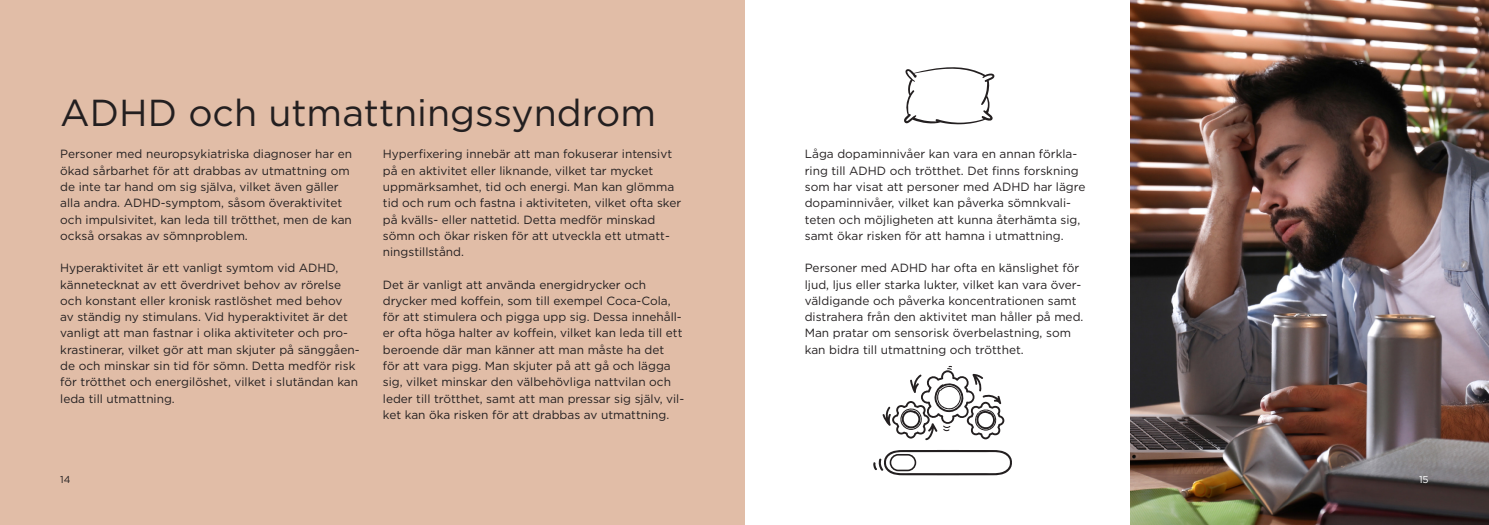
<style>
.page{position:relative;width:1489px;height:525px;background:#fff}
.page>*{position:absolute;margin:0;border:0;box-sizing:border-box;transform-origin:0 0}
.manchet{font:37.5px "Gotham";color:#231f20}
.brød_til_mørk_baggrund{font:11.88px/16.2px "Gotham";color:#231f20}
.sidetal{font:10px "Gotham";color:#231f20}
.sidetal-2{font:10px "Gotham";color:#fff}
</style>
<div class="page">
<div style="left:0;top:0;width:744px;height:524px;background:#e1bda7"></div>
<img style="left:1130px;top:0;width:358px;height:524px">
<svg style="left:873px;top:450px;width:139px;height:25px"></svg>
<svg style="left:882px;top:365px;width:122px;height:75px"></svg>
<div style="left:889px;top:453px;width:27px;height:18px;border:2px solid #231f20;border-radius:8px"></div>
<svg style="left:904px;top:67px;width:91px;height:57px"></svg>
<p class="manchet" style="left:60px;top:88px;width:597px">ADHD och utmattningssyndrom</p>
<p class="brød_til_mørk_baggrund" style="left:60px;top:146px;width:293px">Personer med neuropsykiatriska diagnoser har en ökad sårbarhet för att drabbas av utmattning om de inte tar hand om sig själva, vilket även gäller alla andra. ADHD-symptom, såsom överaktivitet och impulsivitet, kan leda till trötthet, men de kan också orsakas av sömnproblem.</p>
<p class="brød_til_mørk_baggrund" style="left:60px;top:259px;width:301px">Hyperaktivitet är ett vanligt symtom vid ADHD, kännetecknat av ett överdrivet behov av rörelse och konstant eller kronisk rastlöshet med behov<br>av ständig ny stimulans. Vid hyperaktivitet är det vanligt att man fastnar i olika aktiviteter och pro&shy;krastinerar, vilket gör att man skjuter på sänggåen&shy;de och minskar sin tid för sömn. Detta medför risk för trötthet och energilöshet, vilket i slutändan kan leda till utmattning.</p>
<p class="sidetal" style="left:60px;top:473px;width:12px">14</p>
<p class="brød_til_mørk_baggrund" style="left:383px;top:146px;width:300px">Hyperfixering innebär att man fokuserar intensivt på en aktivitet eller liknande, vilket tar mycket uppmärksamhet, tid och energi. Man kan glömma tid och rum och fastna i aktiviteten, vilket ofta sker på kvälls- eller nattetid. Detta medför minskad sömn och ökar risken för att utveckla ett utmatt&shy;ningstillstånd.</p>
<p class="brød_til_mørk_baggrund" style="left:383px;top:276px;width:303px">Det är vanligt att använda energidrycker och drycker med koffein, som till exempel Coca-Cola, för att stimulera och pigga upp sig. Dessa innehåll&shy;er ofta höga halter av koffein, vilket kan leda till ett beroende där man känner att man måste ha det<br>för att vara pigg. Man skjuter på att gå och lägga sig, vilket minskar den välbehövliga nattvilan och leder till trötthet, samt att man pressar sig själv, vil&shy;ket kan öka risken för att drabbas av utmattning.</p>
<p class="brød_til_mørk_baggrund" style="left:804px;top:146px;width:282px">Låga dopaminnivåer kan vara en annan förkla&shy;ring till ADHD och trötthet. Det finns forskning som har visat att personer med ADHD har lägre dopaminnivåer, vilket kan påverka sömnkvali&shy;teten och möjligheten att kunna återhämta sig, samt ökar risken för att hamna i utmattning.</p>
<p class="brød_til_mørk_baggrund" style="left:804px;top:259px;width:280px">Personer med ADHD har ofta en känslighet för ljud, ljus eller starka lukter, vilket kan vara över&shy;väldigande och påverka koncentrationen samt distrahera från den aktivitet man håller på med.<br>Man pratar om sensorisk överbelastning, som kan bidra till utmattning och trötthet.</p>
<p class="sidetal-2" style="left:1418px;top:473px;width:11px">15</p>
</div>
